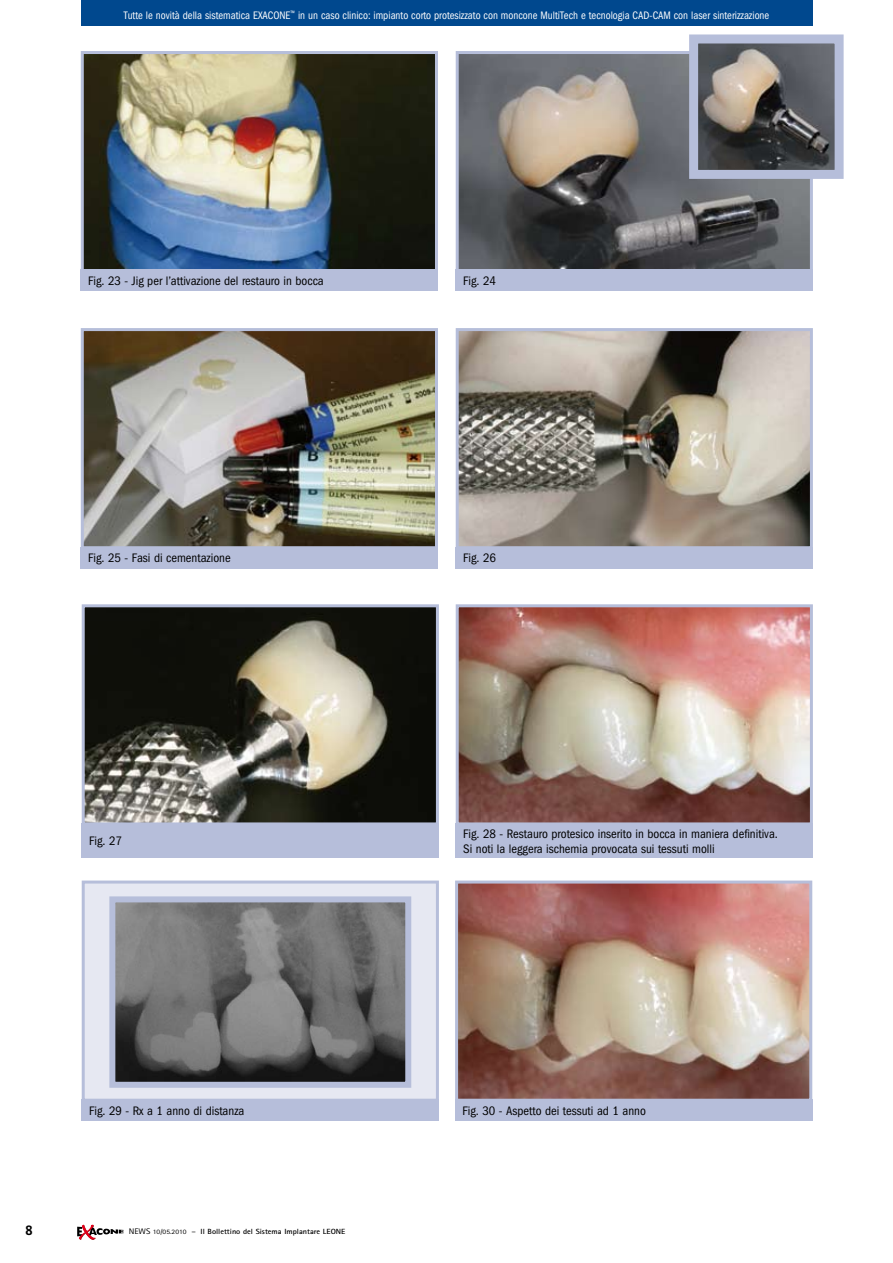
<style>
.page{position:relative;width:893px;height:1263px;background:#fff}
.page>*{position:absolute;margin:0;border:0;box-sizing:border-box;transform-origin:0 0}
.t1{font:700 13.5px "Frutiger";color:#000;scale:.95 1}
.t2{font:condensed 12.75px/15.3px "Franklin Gothic";color:#000}
.t3{font:condensed 11.25px "Franklin Gothic";color:#fff;scale:.96 1}
.t4{font:700 7.5px "Rotis Sans Serif";color:#000;scale:1.1 1}
.s1{font-weight:400;font-size:8.1px}
.s2{font-weight:400;font-size:6.75px}
</style>
<div class="page">
<svg style="left:77px;top:1225px;width:47px;height:15px"></svg>
<div style="left:81px;top:0;width:731px;height:26px;background:#00488e"></div>
<img style="left:86px;top:608px;width:349px;height:213px">
<div style="left:82px;top:604px;width:357px;height:221px;border:3px solid #b6beda"></div>
<div style="left:82px;top:823px;width:357px;height:34px;background:#b6beda"></div>
<img style="left:459px;top:884px;width:349px;height:214px">
<div style="left:455px;top:880px;width:357px;height:222px;border:3px solid #b6beda"></div>
<div style="left:455px;top:1099px;width:357px;height:22px;background:#b6beda"></div>
<img style="left:85px;top:332px;width:349px;height:213px">
<div style="left:81px;top:328px;width:357px;height:221px;border:3px solid #b6beda"></div>
<div style="left:81px;top:547px;width:357px;height:21px;background:#b6beda"></div>
<img style="left:460px;top:332px;width:349px;height:213px">
<div style="left:456px;top:328px;width:357px;height:221px;border:3px solid #b6beda"></div>
<div style="left:456px;top:547px;width:357px;height:21px;background:#b6beda"></div>
<div style="left:82px;top:880px;width:357px;height:222px;background:#e6e8f2;border:3px solid #b6beda"></div>
<div style="left:82px;top:1099px;width:357px;height:22px;background:#b6beda"></div>
<img style="left:85px;top:55px;width:349px;height:213px">
<div style="left:81px;top:51px;width:357px;height:221px;border:3px solid #b6beda"></div>
<div style="left:81px;top:270px;width:357px;height:21px;background:#b6beda"></div>
<img style="left:460px;top:55px;width:349px;height:213px">
<div style="left:456px;top:51px;width:357px;height:221px;border:3px solid #b6beda"></div>
<div style="left:456px;top:270px;width:357px;height:21px;background:#b6beda"></div>
<img style="left:460px;top:608px;width:349px;height:213px">
<div style="left:456px;top:604px;width:357px;height:221px;border:3px solid #b6beda"></div>
<div style="left:456px;top:823px;width:357px;height:34px;background:#b6beda"></div>
<img style="left:116px;top:903px;width:288px;height:178px">
<div style="left:109px;top:896px;width:302px;height:192px;border:6px solid #b6beda"></div>
<img style="left:699px;top:44px;width:135px;height:125px">
<div style="left:689px;top:34px;width:155px;height:145px;border:9px solid #b6beda"></div>
<p class="t3" style="left:124px;top:9px;width:674px">Tutte le novità della sistematica Exacone<sup>™</sup> in un caso clinico: impianto corto protesizzato con moncone MultiTech e tecnologia CAD-CAM con laser sinterizzazione</p>
<p class="t2" style="left:88px;top:273px;width:237px">Fig. 23 - Jig per l’attivazione del restauro in bocca</p>
<p class="t2" style="left:463px;top:273px;width:34px">Fig. 24</p>
<p class="t2" style="left:88px;top:550px;width:144px">Fig. 25 - Fasi di cementazione</p>
<p class="t2" style="left:463px;top:550px;width:34px">Fig. 26</p>
<p class="t2" style="left:89px;top:834px;width:34px">Fig. 27</p>
<p class="t2" style="left:89px;top:1103px;width:157px">Fig. 29 - Rx a 1 anno di distanza</p>
<p class="t1" style="left:26px;top:1223px;width:9px">8</p>
<p class="t4" style="left:129px;top:1227px;width:199px"><span class="s1">NEWS</span> <span class="s2">10/05.2010</span> <span class="s1">–</span> Il Bollettino del Sistema Implantare LEONE</p>
<p class="t2" style="left:463px;top:826px;width:316px">Fig. 28 - Restauro protesico inserito in bocca in maniera definitiva.<br>Si noti la leggera ischemia provocata sui tessuti molli</p>
<p class="t2" style="left:463px;top:1103px;width:185px">Fig. 30 - Aspetto dei tessuti ad 1 anno</p>
</div>
